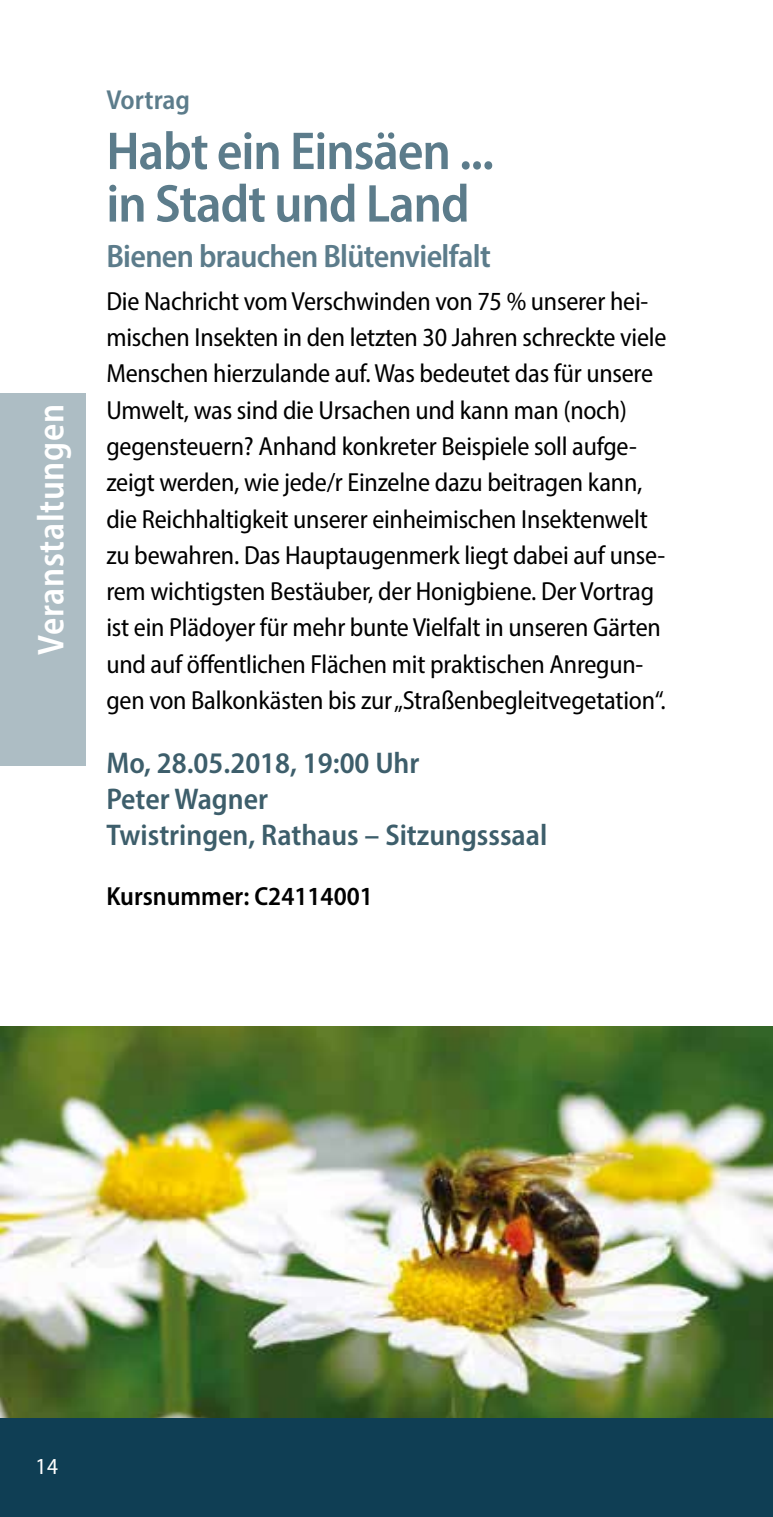
<style>
.page{position:relative;width:773px;height:1517px;background:#fff}
.page>*{position:absolute;margin:0;border:0;box-sizing:border-box;transform-origin:0 0}
.t1{font:600 semi-condensed 53.75px/52.5px "Myriad Pro";letter-spacing:-.02em;color:#5c7c8b}
.t2{font:600 semi-condensed 37.5px "Myriad Pro";letter-spacing:.02em;color:#fff;scale:.96 1}
.t3{font:600 semi-condensed 32.5px "Myriad Pro";letter-spacing:-.02em;color:#5c7c8b}
.t4{font:600 semi-condensed 30px/36px "Myriad Pro";color:#3d5e6b}
.t5{font:600 semi-condensed 27.5px "Myriad Pro";color:#5c7c8b}
.t6{font:semi-condensed 26.25px/36.2px "Myriad Pro";letter-spacing:-.01em;color:#000}
.t7{font:600 semi-condensed 26.25px "Myriad Pro";color:#000}
.t8{font:semi-condensed 23px "Myriad Pro";color:#fff}
</style>
<div class="page">
<div style="left:1px;top:1417px;width:771px;height:100px;background:#0f3e54"></div>
<div style="left:0;top:393px;width:85px;height:372px;background:#adbdc4"></div>
<img style="left:0;top:1026px;width:772px;height:391px">
<h2 class="t2" style="left:27px;top:655px;width:263px;rotate:-90deg">Veranstaltungen</h2>
<p class="t5" style="left:106px;top:83px;width:85px">Vortrag</p>
<h1 class="t1" style="left:106px;top:124px;width:389px">Habt ein Einsäen ... in Stadt und Land</h1>
<p class="t3" style="left:106px;top:235px;width:386px">Bienen brauchen Blütenvielfalt</p>
<p class="t6" style="left:106px;top:283px;width:561px">Die Nachricht vom Verschwinden von 75 % unserer hei&shy;mischen Insekten in den letzten 30 Jahren schreckte viele Menschen hierzulande auf. Was bedeutet das für unsere Umwelt, was sind die Ursachen und kann man (noch) gegensteuern? Anhand konkreter Beispiele soll aufge&shy;zeigt werden, wie jede/r Einzelne dazu beitragen kann, die Reichhaltigkeit unserer einheimischen Insektenwelt zu bewahren. Das Hauptaugenmerk liegt dabei auf unse&shy;rem wichtigsten Bestäuber, der Honigbiene. Der Vortrag ist ein Plädoyer für mehr bunte Vielfalt in unseren Gärten und auf öffentlichen Flächen mit praktischen Anregun&shy;gen von Balkonkästen bis zur „Straßenbegleitvegetation“.</p>
<p class="t4" style="left:106px;top:744px;width:442px">Mo, 28.05.2018, 19:00 Uhr<br>Peter Wagner<br>Twistringen, Rathaus – Sitzungsssaal</p>
<p class="t7" style="left:106px;top:880px;width:268px">Kursnummer: C24114001</p>
<p class="t8" style="left:35px;top:1452px;width:24px">14</p>
</div>
